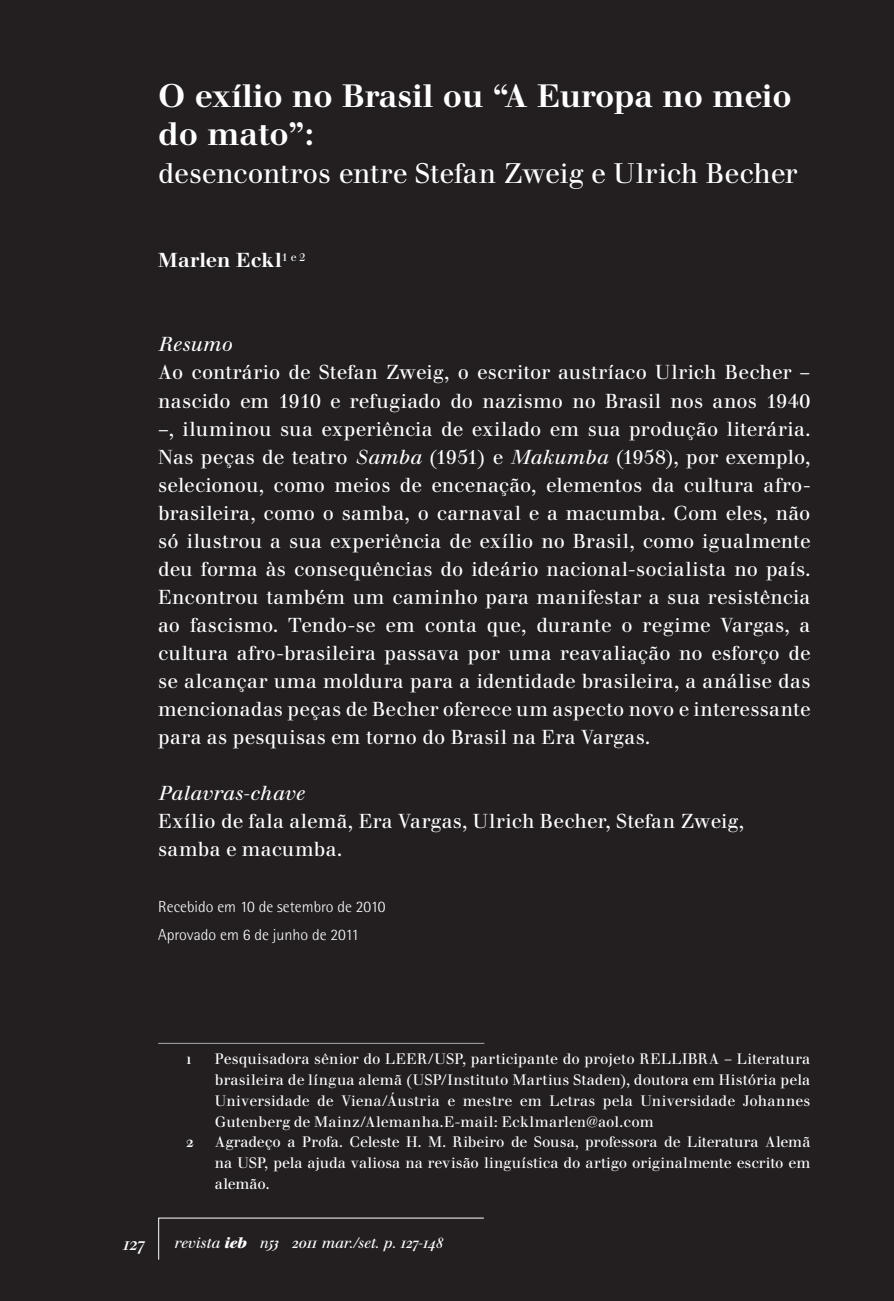
<style>
.page{position:relative;width:894px;height:1301px;background:#fff}
.page>*{position:absolute;margin:0;border:0;box-sizing:border-box;transform-origin:0 0}
.t1{font:500 32px/38px "Walbaum Book BQ";color:#fff}
.t2{font:28px "Walbaum Book BQ";letter-spacing:-.01em;color:#fff}
.t3{font:20px/28px "Walbaum Book BQ";letter-spacing:.01em;color:#fff;text-align:justify}
.t4{font:italic 20px "Walbaum Book BQ";letter-spacing:.03em;color:#fff}
.t5{font:500 20px "Walbaum Book BQ";letter-spacing:.015em;color:#fff}
.t6{font:italic 18px "Walbaum Book BQ";color:#fff}
.t7{font:300 16px/28.8px "Rotis Semi Sans";color:#fff}
.t8{font:15px/21px "Walbaum Book BQ";letter-spacing:.005em;color:#fff;text-align:justify}
.t9{font:italic 15px "Walbaum Book BQ";color:#fff}
.s1{font-style:italic}
.s2{font-weight:700}
</style>
<div class="page">
<div style="left:0;top:0;width:893px;height:1301px;background:#231f20"></div>
<svg style="left:158px;top:1217px;width:326px;height:43px"></svg>
<hr style="left:158px;top:1043px;width:326px;height:1px;background:#a8a9ad">
<h1 class="t1" style="left:158px;top:78px;width:635px">O exílio no Brasil ou “A Europa no meio do mato”:</h1>
<h2 class="t2" style="left:158px;top:158px;width:640px">desencontros entre Stefan Zweig e Ulrich Becher</h2>
<p class="t5" style="left:158px;top:249px;width:148px">Marlen Eckl<sup>1</sup> <sup>e</sup> <sup>2</sup></p>
<p class="t4" style="left:158px;top:333px;width:76px">Resumo</p>
<p class="t3" style="left:158px;top:359px;width:654px">Ao contrário de Stefan Zweig, o escritor austríaco Ulrich Becher – nascido em 1910 e refugiado do nazismo no Brasil nos anos 1940 –, iluminou sua experiência de exilado em sua produção literária.<br>Nas peças de teatro <span class="s1">Samba</span> (1951) e <span class="s1">Makumba</span> (1958), por exemplo, selecionou, como meios de encenação, elementos da cultura afro&shy;brasileira, como o samba, o carnaval e a macumba. Com eles, não só ilustrou a sua experiência de exílio no Brasil, como igualmente deu forma às consequências do ideário nacional-socialista no país.<br>Encontrou também um caminho para manifestar a sua resistência ao fascismo. Tendo-se em conta que, durante o regime Vargas, a cultura afro-brasileira passava por uma reavaliação no esforço de se alcançar uma moldura para a identidade brasileira, a análise das mencionadas peças de Becher oferece um aspecto novo e interessante para as pesquisas em torno do Brasil na Era Vargas.</p>
<p class="t4" style="left:158px;top:781px;width:147px">Palavras-chave</p>
<p class="t3" style="left:158px;top:807px;width:587px">Exílio de fala alemã, Era Vargas, Ulrich Becher, Stefan Zweig, samba e macumba.</p>
<p class="t7" style="left:158px;top:892px;width:229px">Recebido em 10 de setembro de 2010<br>Aprovado em 6 de junho de 2011</p>
<p class="t8" style="left:186px;top:1048px;width:7px">1</p>
<p class="t8" style="left:215px;top:1048px;width:597px">Pesquisadora sênior do LEER/USP, participante do projeto RELLIBRA – Literatura brasileira de língua alemã (USP/Instituto Martius Staden), doutora em História pela Universidade de Viena/Áustria e mestre em Letras pela Universidade Johannes Gutenberg de Mainz/Alemanha.E-mail: Ecklmarlen@aol.com</p>
<p class="t8" style="left:186px;top:1131px;width:9px">2</p>
<p class="t8" style="left:215px;top:1131px;width:597px">Agradeço a Profa. Celeste H. M. Ribeiro de Sousa, professora de Literatura Alemã na USP, pela ajuda valiosa na revisão linguística do artigo originalmente escrito em alemão.</p>
<p class="t6" style="left:123px;top:1233px;width:23px">127</p>
<p class="t9" style="left:174px;top:1233px;width:270px">revista <span class="s2">ieb</span> n53 2011 mar./set. p. 127-148</p>
</div>
